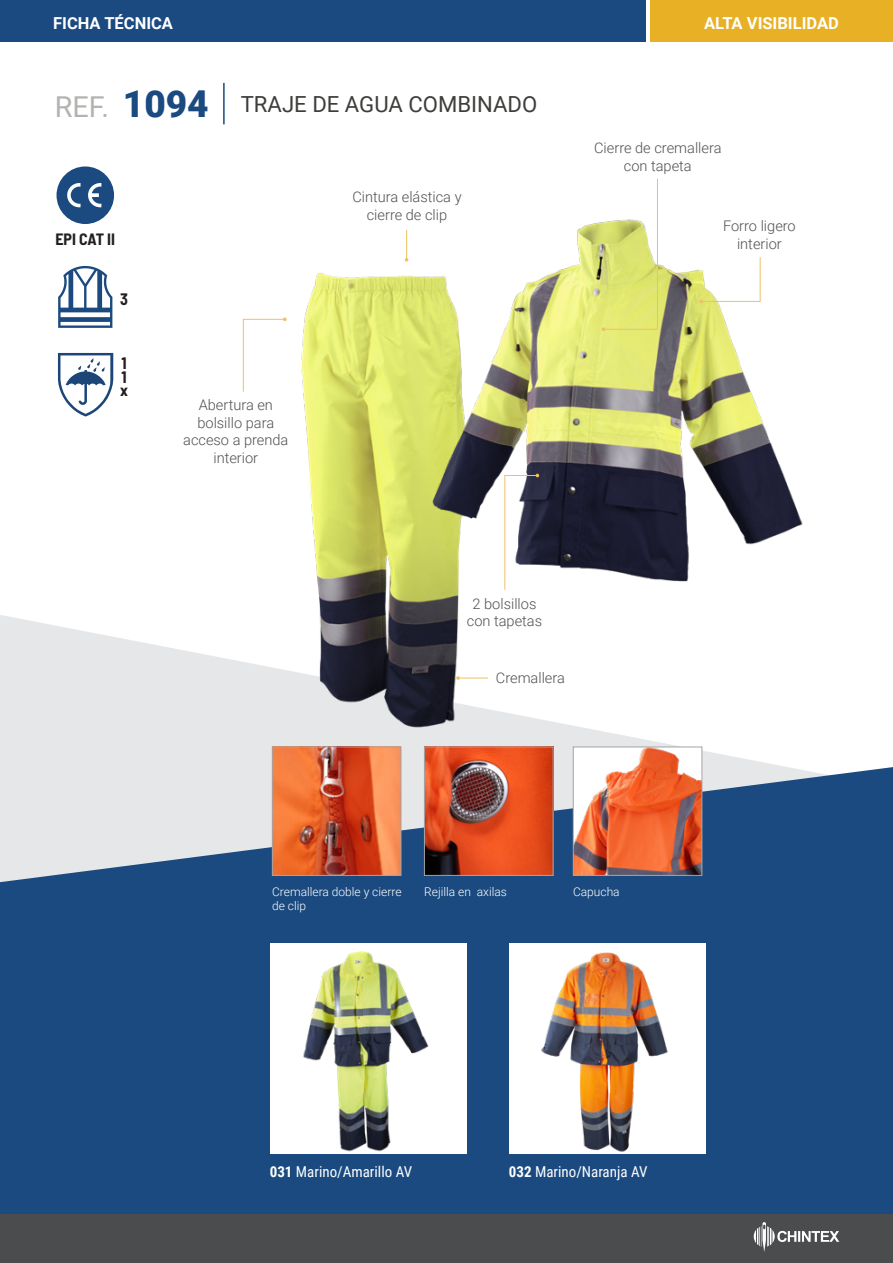
<style>
.page{position:relative;width:893px;height:1263px;background:#fff}
.page>*{position:absolute;margin:0;border:0;box-sizing:border-box;transform-origin:0 0}
.t1{font:22.2px "Roboto";color:#3d3d3b}
.t2{font:700 16.5px "Roboto";color:#fff}
.t3{font:700 semi-condensed 16.2px/13.5px "Barlow";color:#231f20;text-align:justify}
.t4{font:700 semi-condensed 16.05px "Barlow";color:#231f20}
.t5{font:15px "Roboto Condensed";color:#fff}
.t6{font:300 14.55px/17.5px "Roboto";color:#505052;text-align:center}
.t7{font:300 12px/14.4px "Roboto";color:#fff}
.s1{font-size:28.8px;color:#b3b3b0}
.s2{font-weight:900;font-size:37.05px;color:#1a4a80}
.s3{font-weight:700}
</style>
<div class="page">
<svg style="left:0;top:615px;width:775px;height:150px;fill:#eaebec"></svg>
<svg style="left:0;top:765px;width:893px;height:449px;background:#315c8c"></svg>
<div style="left:0;top:0;width:645px;height:42px;background:#1a4a80"></div>
<div style="left:0;top:1214px;width:893px;height:49px;background:#4b4c4d"></div>
<div style="left:650px;top:0;width:243px;height:42px;background:#e8b025"></div>
<svg style="left:754px;top:1222px;width:85px;height:30px"></svg>
<hr style="left:223px;top:83px;width:2px;height:41px;background:#1a4a80">
<img style="left:274px;top:749px;width:125px;height:125px">
<div style="left:272px;top:747px;width:129px;height:129px;border:1px solid #a3a4a8"></div>
<img style="left:426px;top:749px;width:125px;height:125px">
<div style="left:424px;top:747px;width:129px;height:129px;border:1px solid #a3a4a8"></div>
<img style="left:575px;top:749px;width:125px;height:125px">
<div style="left:573px;top:747px;width:129px;height:129px;border:1px solid #a3a4a8"></div>
<img style="left:264px;top:250px;width:231px;height:482px">
<hr style="left:406px;top:230px;width:1px;height:30px;background:#eec261">
<hr style="left:458px;top:677px;width:30px;height:1px;background:#eec261">
<svg style="left:456px;top:676px;width:4px;height:4px"></svg>
<svg style="left:242px;top:317px;width:45px;height:76px"></svg>
<img style="left:417px;top:222px;width:386px;height:385px">
<svg style="left:602px;top:178px;width:56px;height:153px"></svg>
<svg style="left:699px;top:256px;width:62px;height:47px"></svg>
<svg style="left:504px;top:474px;width:35px;height:117px"></svg>
<div style="left:270px;top:943px;width:197px;height:211px;background:#fff"></div>
<div style="left:509px;top:943px;width:197px;height:211px;background:#fff"></div>
<img style="left:303px;top:951px;width:126px;height:201px">
<img style="left:536px;top:952px;width:138px;height:205px">
<svg style="left:57px;top:166px;width:57px;height:58px"></svg>
<svg style="left:58px;top:266px;width:54px;height:62px"></svg>
<svg style="left:58px;top:353px;width:55px;height:64px"></svg>
<p class="t2" style="left:53px;top:11px;width:121px">FICHA TÉCNICA</p>
<p class="t2" style="left:704px;top:11px;width:136px">ALTA VISIBILIDAD</p>
<h1 class="t1" style="left:55px;top:89px;width:484px"><span class="s1">REF.</span> <span class="s2">1094</span> TRAJE DE AGUA COMBINADO</h1>
<p class="t4" style="left:55px;top:228px;width:61px">EPI CAT II</p>
<p class="t3" style="left:120px;top:291px;width:9px">3</p>
<p class="t3" style="left:120px;top:355px;width:9px">1<br>1 x</p>
<p class="t6" style="left:183px;top:396px;width:107px">Abertura en bolsillo para acceso a prenda interior</p>
<p class="t6" style="left:352px;top:188px;width:111px">Cintura elástica y cierre de clip</p>
<p class="t6" style="left:594px;top:139px;width:129px">Cierre de cremallera con tapeta</p>
<p class="t6" style="left:723px;top:217px;width:74px">Forro ligero interior</p>
<p class="t6" style="left:467px;top:594px;width:77px">2 bolsillos con tapetas</p>
<p class="t6" style="left:496px;top:668px;width:71px">Cremallera</p>
<p class="t7" style="left:272px;top:884px;width:131px">Cremallera doble y cierre de clip</p>
<p class="t7" style="left:424px;top:884px;width:84px">Rejilla en axilas</p>
<p class="t7" style="left:573px;top:884px;width:48px">Capucha</p>
<p class="t5" style="left:270px;top:1161px;width:144px"><span class="s3">031</span> Marino/Amarillo AV</p>
<p class="t5" style="left:509px;top:1161px;width:140px"><span class="s3">032</span> Marino/Naranja AV</p>
</div>
